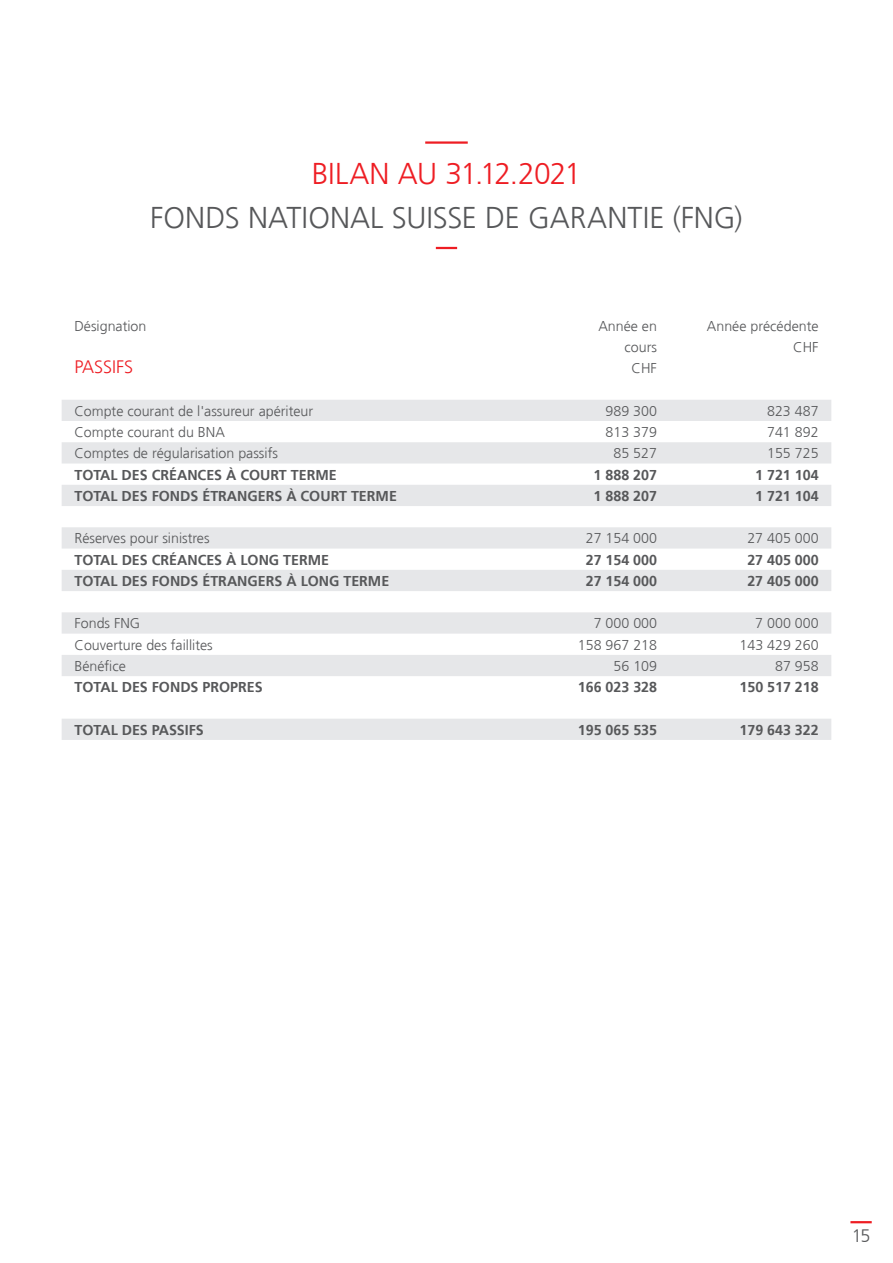
<style>
.page{position:relative;width:893px;height:1263px;background:#fff}
.page>*{position:absolute;margin:0;border:0;box-sizing:border-box;transform-origin:0 0}
.t1{font:300 30px "Frutiger";color:#57585a}
.t2{font:300 30px "Frutiger";letter-spacing:-.03em;color:#ee1d23}
.t3{font:300 18px "Frutiger";color:#ee1d23}
.t4{font:300 18px "Frutiger";color:#57585a}
.t5{font:300 14.25px/21px "Frutiger";color:#57585a;text-align:right}
.t6{font:700 14.25px "Frutiger";color:#57585a}
</style>
<div class="page">
<hr style="left:850px;top:1221px;width:22px;height:2px;background:#ee1d23">
<hr style="left:425px;top:141px;width:43px;height:3px;background:#ee1d23">
<hr style="left:436px;top:247px;width:21px;height:2px;background:#ee1d23">
<svg style="left:62px;top:400px;width:769px;height:340px"></svg>
<h1 class="t2" style="left:312px;top:157px;width:271px">BILAN AU 31.12.2021</h1>
<h1 class="t1" style="left:150px;top:200px;width:594px">FONDS NATIONAL SUISSE DE GARANTIE (FNG)</h1>
<p class="t5" style="left:74px;top:316px;width:74px">Désignation</p>
<p class="t3" style="left:74px;top:357px;width:60px">PASSIFS</p>
<p class="t5" style="left:598px;top:316px;width:60px">Année en cours<br>CHF</p>
<p class="t5" style="left:707px;top:316px;width:113px">Année précédente<br>CHF</p>
<p class="t5" style="left:74px;top:400px;width:240px">Compte courant de l'assureur apériteur</p>
<p class="t5" style="left:605px;top:400px;width:53px">989 300</p>
<p class="t5" style="left:767px;top:400px;width:53px">823 487</p>
<p class="t5" style="left:74px;top:422px;width:152px">Compte courant du BNA</p>
<p class="t5" style="left:605px;top:422px;width:53px">813 379</p>
<p class="t5" style="left:767px;top:422px;width:53px">741 892</p>
<p class="t5" style="left:74px;top:443px;width:205px">Comptes de régularisation passifs</p>
<p class="t5" style="left:613px;top:443px;width:45px">85 527</p>
<p class="t5" style="left:767px;top:443px;width:53px">155 725</p>
<p class="t6" style="left:74px;top:466px;width:264px">TOTAL DES CRÉANCES À COURT TERME</p>
<p class="t6" style="left:594px;top:466px;width:65px">1 888 207</p>
<p class="t6" style="left:755px;top:466px;width:65px">1 721 104</p>
<p class="t6" style="left:74px;top:487px;width:324px">TOTAL DES FONDS ÉTRANGERS À COURT TERME</p>
<p class="t6" style="left:594px;top:487px;width:65px">1 888 207</p>
<p class="t6" style="left:755px;top:487px;width:65px">1 721 104</p>
<p class="t5" style="left:74px;top:528px;width:137px">Réserves pour sinistres</p>
<p class="t5" style="left:586px;top:528px;width:73px">27 154 000</p>
<p class="t5" style="left:747px;top:528px;width:73px">27 405 000</p>
<p class="t6" style="left:75px;top:551px;width:256px">TOTAL DES CRÉANCES À LONG TERME</p>
<p class="t6" style="left:586px;top:551px;width:73px">27 154 000</p>
<p class="t6" style="left:747px;top:551px;width:73px">27 405 000</p>
<p class="t6" style="left:75px;top:572px;width:316px">TOTAL DES FONDS ÉTRANGERS À LONG TERME</p>
<p class="t6" style="left:586px;top:572px;width:73px">27 154 000</p>
<p class="t6" style="left:747px;top:572px;width:73px">27 405 000</p>
<p class="t5" style="left:75px;top:613px;width:67px">Fonds FNG</p>
<p class="t5" style="left:594px;top:613px;width:65px">7 000 000</p>
<p class="t5" style="left:755px;top:613px;width:65px">7 000 000</p>
<p class="t5" style="left:75px;top:634px;width:140px">Couverture des faillites</p>
<p class="t5" style="left:578px;top:634px;width:81px">158 967 218</p>
<p class="t5" style="left:739px;top:634px;width:81px">143 429 260</p>
<p class="t5" style="left:75px;top:656px;width:53px">Bénéfice</p>
<p class="t5" style="left:614px;top:656px;width:45px">56 109</p>
<p class="t5" style="left:775px;top:656px;width:45px">87 958</p>
<p class="t6" style="left:75px;top:679px;width:190px">TOTAL DES FONDS PROPRES</p>
<p class="t6" style="left:578px;top:679px;width:81px">166 023 328</p>
<p class="t6" style="left:739px;top:679px;width:81px">150 517 218</p>
<p class="t6" style="left:75px;top:721px;width:131px">TOTAL DES PASSIFS</p>
<p class="t6" style="left:578px;top:721px;width:81px">195 065 535</p>
<p class="t6" style="left:739px;top:721px;width:81px">179 643 322</p>
<p class="t4" style="left:852px;top:1226px;width:20px">15</p>
</div>
